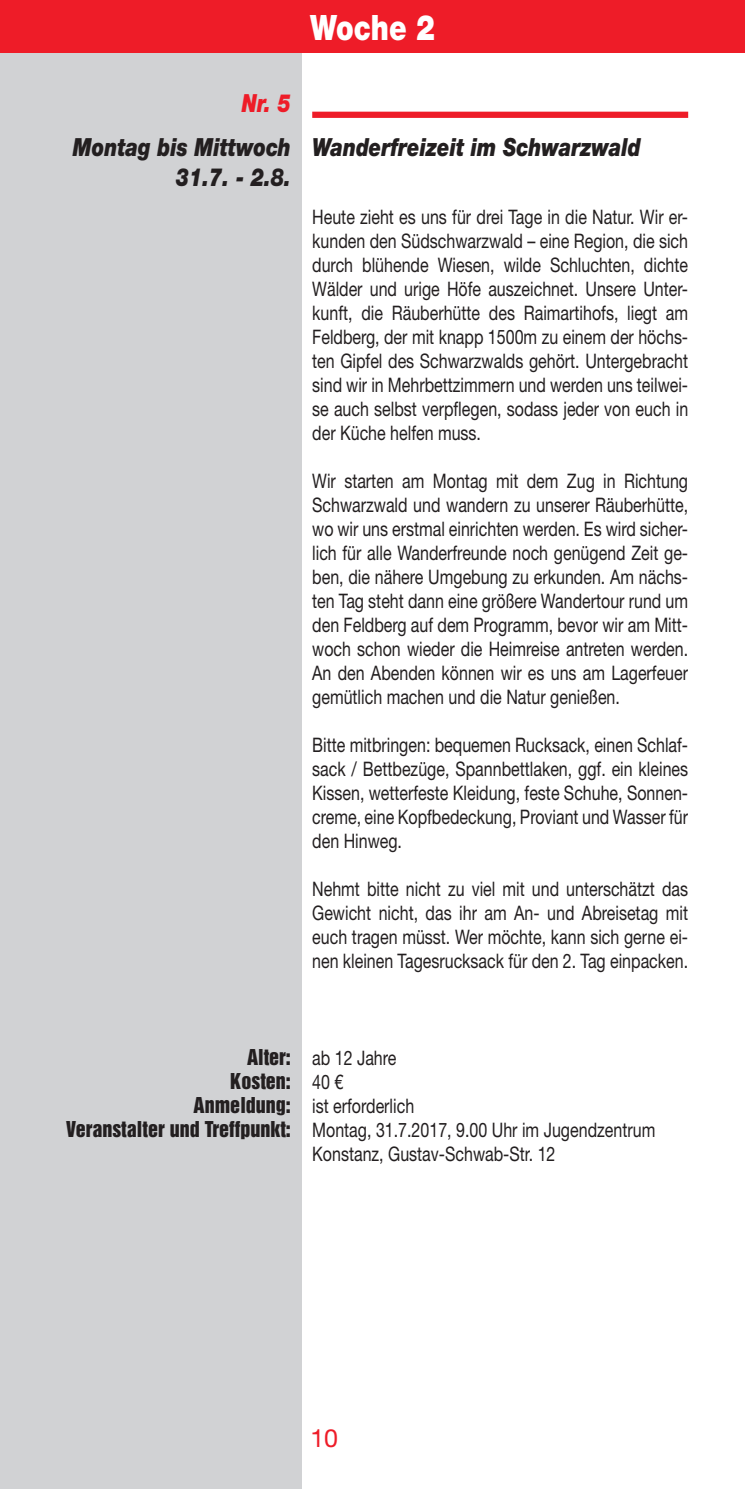
<style>
.page{position:relative;width:745px;height:1489px;background:#fff}
.page>*{position:absolute;margin:0;border:0;box-sizing:border-box;transform-origin:0 0}
.t1{font:900 35px "Helvetica Neue LT";color:#fff;scale:.8 1}
.t2{font:italic 900 25px/30px "Helvetica Neue LT";color:#231f20;scale:.8 1}
.t3{font:italic 900 25px "Helvetica Neue LT";color:#ee1c28;scale:.8 1}
.t4{font:25px "Helvetica Neue LT";color:#ee1c28}
.t5{font:20px/24px "Helvetica Neue LT";color:#231f20;text-align:justify;scale:.8 1}
.t6{font:20px "Helvetica Inserat LT";color:#231f20}
.s1{font-family:"Helvetica Inserat LT"}
.s2{font-family:"Helvetica Neue LT"}
</style>
<div class="page">
<div style="left:0;top:0;width:301px;height:1488px;background:#d1d2d4"></div>
<div style="left:0;top:0;width:744px;height:53px;background:#ee1c28"></div>
<div style="left:312px;top:112px;width:375px;height:6px;background:#ee1c28"></div>
<h1 class="t1" style="left:310px;top:7px;width:157px">Woche 2</h1>
<p class="t3" style="left:242px;top:87px;width:63px">Nr. 5</p>
<p class="t2" style="left:176px;top:131px;width:582px;text-indent:-103px">Montag bis Mittwoch Wanderfreizeit im Schwarzwald<br>31.7. - 2.8.</p>
<p class="t5" style="left:312px;top:205px;width:471px">Heute zieht es uns für drei Tage in die Natur. Wir er&shy;kunden den Südschwarzwald – eine Region, die sich durch blühende Wiesen, wilde Schluchten, dichte Wälder und urige Höfe auszeichnet. Unsere Unter&shy;kunft, die Räuberhütte des Raimartihofs, liegt am Feldberg, der mit knapp 1500m zu einem der höchs&shy;ten Gipfel des Schwarzwalds gehört. Untergebracht sind wir in Mehrbettzimmern und werden uns teilwei&shy;se auch selbst verpflegen, sodass jeder von euch in der Küche helfen muss.</p>
<p class="t5" style="left:312px;top:469px;width:471px">Wir starten am Montag mit dem Zug in Richtung Schwarzwald und wandern zu unserer Räuberhütte, wo wir uns erstmal einrichten werden. Es wird sicher&shy;lich für alle Wanderfreunde noch genügend Zeit ge&shy;ben, die nähere Umgebung zu erkunden. Am nächs&shy;ten Tag steht dann eine größere Wandertour rund um den Feldberg auf dem Programm, bevor wir am Mitt&shy;woch schon wieder die Heimreise antreten werden.<br>An den Abenden können wir es uns am Lagerfeuer gemütlich machen und die Natur genießen.</p>
<p class="t5" style="left:312px;top:733px;width:471px">Bitte mitbringen: bequemen Rucksack, einen Schlaf&shy;sack / Bettbezüge, Spannbettlaken, ggf. ein kleines Kissen, wetterfeste Kleidung, feste Schuhe, Sonnen&shy;creme, eine Kopfbedeckung, Proviant und Wasser für den Hinweg.</p>
<p class="t5" style="left:312px;top:877px;width:471px">Nehmt bitte nicht zu viel mit und unterschätzt das Gewicht nicht, das ihr am An- und Abreisetag mit euch tragen müsst. Wer möchte, kann sich gerne ei&shy;nen kleinen Tagesrucksack für den 2. Tag einpacken.</p>
<p class="t5" style="left:247px;top:1045px;width:188px"><span class="s1">Alter:</span> ab 12 Jahre</p>
<p class="t6" style="left:230px;top:1068px;width:114px">Kosten: <span class="s2">40 €</span></p>
<p class="t5" style="left:193px;top:1093px;width:277px"><span class="s1">Anmeldung:</span> ist erforderlich</p>
<p class="t5" style="left:66px;top:1117px;width:737px"><span class="s1">Veranstalter und Treffpunkt:</span> Montag, 31.7.2017, 9.00 Uhr im Jugendzentrum</p>
<p class="t5" style="left:312px;top:1141px;width:305px">Konstanz, Gustav-Schwab-Str. 12</p>
<p class="t4" style="left:310px;top:1422px;width:29px">10</p>
</div>
